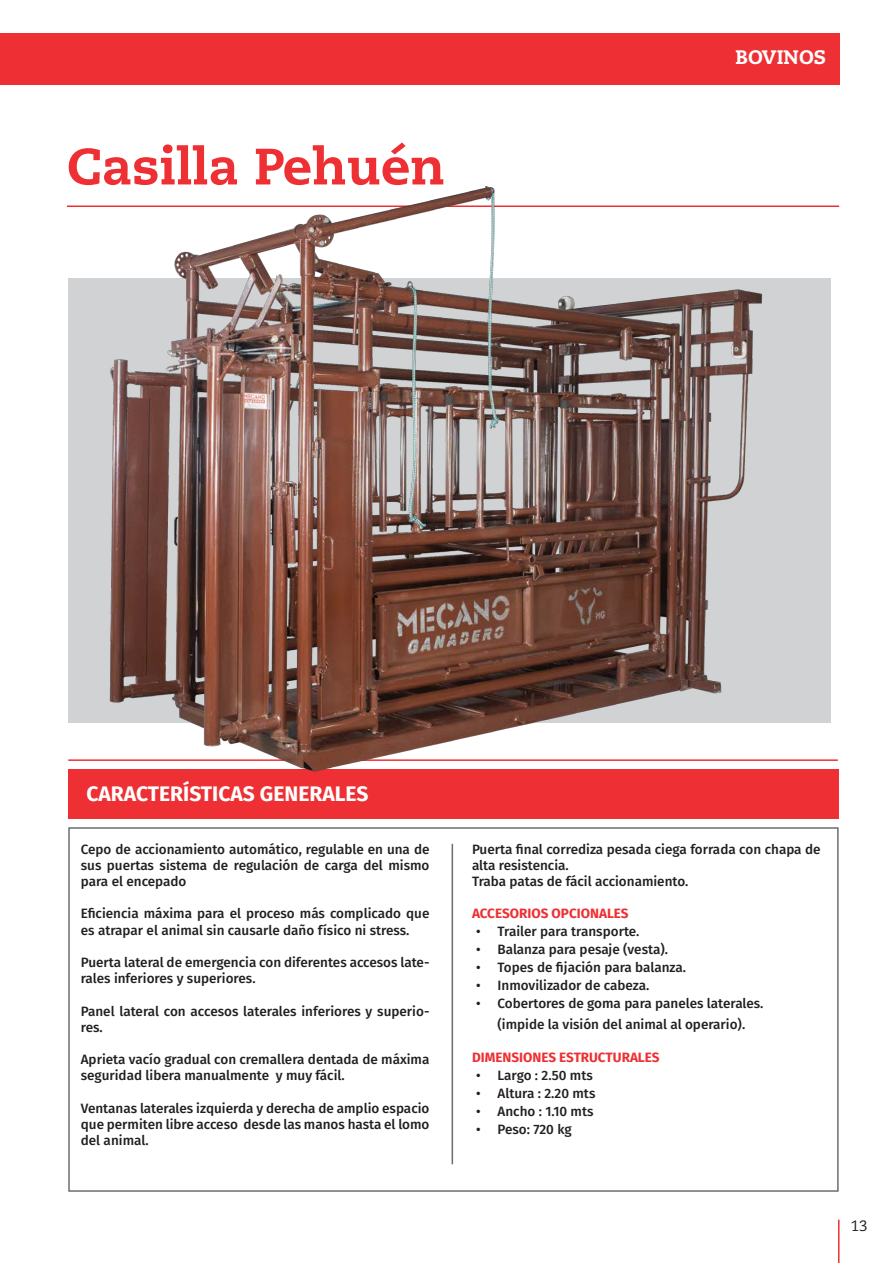
<style>
.page{position:relative;width:893px;height:1263px;background:#fff}
.page>*{position:absolute;margin:0;border:0;box-sizing:border-box;transform-origin:0 0}
.Titulo_Productos{font:800 51px "Caecilia LT Std";color:#ee3034}
.t1{font:700 21px "Fira Sans";color:#fff}
.t2{font:800 19.5px "Caecilia LT Std";color:#fff}
.t3{font:15px "Caecilia LT Std";color:#231f20}
.Texto_Caracteristica{font:500 13.5px/16.2px "Fira Sans";color:#231f20}
.Texto_Caracteristica-2{font:700 13.5px "Fira Sans";color:#ee3034}
</style>
<div class="page">
<div style="left:0;top:33px;width:839px;height:51px;background:#ee3034"></div>
<hr style="left:68px;top:759px;width:770px;height:2px;background:#ee3034">
<div style="left:68px;top:769px;width:771px;height:50px;background:#ee3034"></div>
<hr style="left:452px;top:844px;width:1px;height:320px;background:#6c6d70">
<hr style="left:838px;top:1219px;width:1px;height:44px;background:#ee3034">
<hr style="left:67px;top:205px;width:772px;height:2px;background:#ee3034">
<div style="left:68px;top:827px;width:771px;height:365px;border:2px solid #6c6d70"></div>
<img style="left:81px;top:186px;width:759px;height:586px">
<p class="Titulo_Productos" style="left:67px;top:135px;width:380px">Casilla Pehuén</p>
<h3 class="t2" style="left:736px;top:45px;width:92px">BOVINOS</h3>
<h2 class="t1" style="left:86px;top:776px;width:284px">CARACTERÍSTICAS GENERALES</h2>
<p class="Texto_Caracteristica" style="left:81px;top:840px;width:350px;text-align:justify">Cepo de accionamiento automático, regulable en una de sus puertas sistema de regulación de carga del mismo para el encepado</p>
<p class="Texto_Caracteristica" style="left:81px;top:905px;width:350px">Eficiencia máxima para el proceso más complicado que es atrapar el animal sin causarle daño físico ni stress.</p>
<p class="Texto_Caracteristica" style="left:81px;top:953px;width:350px">Puerta lateral de emergencia con diferentes accesos late&shy;rales inferiores y superiores.</p>
<p class="Texto_Caracteristica" style="left:81px;top:1002px;width:350px">Panel lateral con accesos laterales inferiores y superio&shy;res.</p>
<p class="Texto_Caracteristica" style="left:81px;top:1051px;width:350px">Aprieta vacío gradual con cremallera dentada de máxima seguridad libera manualmente y muy fácil.</p>
<p class="Texto_Caracteristica" style="left:81px;top:1099px;width:350px;text-align:justify">Ventanas laterales izquierda y derecha de amplio espacio que permiten libre acceso desde las manos hasta el lomo del animal.</p>
<p class="Texto_Caracteristica" style="left:472px;top:840px;width:350px">Puerta final corrediza pesada ciega forrada con chapa de alta resistencia.</p>
<p class="Texto_Caracteristica" style="left:472px;top:872px;width:218px">Traba patas de fácil accionamiento.</p>
<p class="Texto_Caracteristica-2" style="left:472px;top:902px;width:158px">ACCESORIOS OPCIONALES</p>
<p class="Texto_Caracteristica" style="left:476px;top:923px;width:165px">• Trailer para transporte.</p>
<p class="Texto_Caracteristica" style="left:476px;top:941px;width:193px">• Balanza para pesaje (vesta).</p>
<p class="Texto_Caracteristica" style="left:476px;top:959px;width:211px">• Topes de fijación para balanza.</p>
<p class="Texto_Caracteristica" style="left:476px;top:977px;width:175px">• Inmovilizador de cabeza.</p>
<p class="Texto_Caracteristica" style="left:476px;top:992px;width:289px;line-height:21px;text-align:center">• Cobertores de goma para paneles laterales. (impide la visión del animal al operario).</p>
<p class="Texto_Caracteristica-2" style="left:472px;top:1046px;width:189px">DIMENSIONES ESTRUCTURALES</p>
<p class="Texto_Caracteristica" style="left:476px;top:1066px;width:118px">• Largo : 2.50 mts</p>
<p class="Texto_Caracteristica" style="left:476px;top:1084px;width:121px">• Altura : 2.20 mts</p>
<p class="Texto_Caracteristica" style="left:476px;top:1102px;width:119px">• Ancho : 1.10 mts</p>
<p class="Texto_Caracteristica" style="left:476px;top:1120px;width:97px">• Peso: 720 kg</p>
<p class="t3" style="left:851px;top:1217px;width:18px">13</p>
</div>
